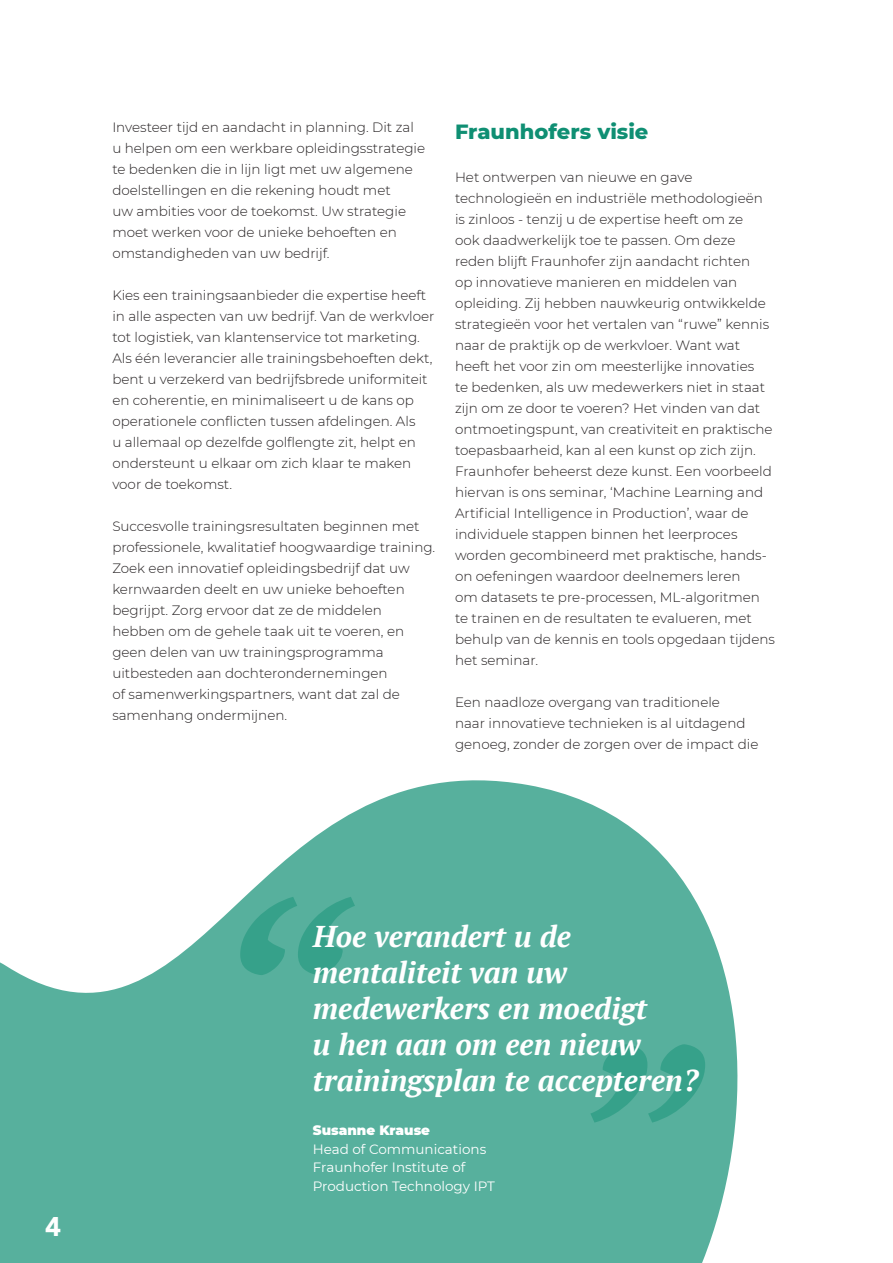
<style>
.page{position:relative;width:893px;height:1263px;background:#fff}
.page>*{position:absolute;margin:0;border:0;box-sizing:border-box;transform-origin:0 0}
.t1{font:italic 700 30px/36px "PT Serif";color:#fff}
.t2{font:900 27px "Avenir";color:#fff}
.t3{font:800 21px "Montserrat";color:#0f8f73}
.t4{font:300 13.5px/21px "Montserrat";color:#231f20}
.t5{font:13.5px/18.8px "Montserrat";color:#fff}
.t6{font:900 13.5px "Montserrat";color:#fff}
</style>
<div class="page">
<svg style="left:0;top:780px;width:738px;height:483px;fill:#57b09d"></svg>
<svg style="left:240px;top:897px;width:115px;height:78px"></svg>
<svg style="left:590px;top:1044px;width:115px;height:78px"></svg>
<p class="t4" style="left:112px;top:118px;width:314px">Investeer tijd en aandacht in planning. Dit zal u helpen om een werkbare opleidingsstrategie te bedenken die in lijn ligt met uw algemene doelstellingen en die rekening houdt met<br>uw ambities voor de toekomst. Uw strategie moet werken voor de unieke behoeften en omstandigheden van uw bedrijf.</p>
<p class="t4" style="left:112px;top:286px;width:324px">Kies een trainingsaanbieder die expertise heeft in alle aspecten van uw bedrijf. Van de werkvloer tot logistiek, van klantenservice tot marketing.<br>Als één leverancier alle trainingsbehoeften dekt, bent u verzekerd van bedrijfsbrede uniformiteit en coherentie, en minimaliseert u de kans op operationele conflicten tussen afdelingen. Als<br>u allemaal op dezelfde golflengte zit, helpt en ondersteunt u elkaar om zich klaar te maken voor de toekomst.</p>
<p class="t4" style="left:112px;top:517px;width:324px">Succesvolle trainingsresultaten beginnen met professionele, kwalitatief hoogwaardige training.<br>Zoek een innovatief opleidingsbedrijf dat uw kernwaarden deelt en uw unieke behoeften begrijpt. Zorg ervoor dat ze de middelen hebben om de gehele taak uit te voeren, en geen delen van uw trainingsprogramma uitbesteden aan dochterondernemingen<br>of samenwerkingspartners, want dat zal de samenhang ondermijnen.</p>
<h3 class="t3" style="left:455px;top:122px;width:195px">Fraunhofers visie</h3>
<p class="t4" style="left:455px;top:167px;width:321px">Het ontwerpen van nieuwe en gave technologieën en industriële methodologieën is zinloos - tenzij u de expertise heeft om ze<br>ook daadwerkelijk toe te passen. Om deze reden blijft Fraunhofer zijn aandacht richten<br>op innovatieve manieren en middelen van opleiding. Zij hebben nauwkeurig ontwikkelde strategieën voor het vertalen van “ruwe” kennis naar de praktijk op de werkvloer. Want wat heeft het voor zin om meesterlijke innovaties<br>te bedenken, als uw medewerkers niet in staat zijn om ze door te voeren? Het vinden van dat ontmoetingspunt, van creativiteit en praktische toepasbaarheid, kan al een kunst op zich zijn.<br>Fraunhofer beheerst deze kunst. Een voorbeeld hiervan is ons seminar, ‘Machine Learning and Artificial Intelligence in Production’, waar de individuele stappen binnen het leerproces worden gecombineerd met praktische, hands&shy;on oefeningen waardoor deelnemers leren<br>om datasets te pre-processen, ML-algoritmen te trainen en de resultaten te evalueren, met behulp van de kennis en tools opgedaan tijdens het seminar.</p>
<p class="t4" style="left:455px;top:692px;width:305px">Een naadloze overgang van traditionele<br>naar innovatieve technieken is al uitdagend genoeg, zonder de zorgen over de impact die</p>
<h2 class="t2" style="left:45px;top:1211px;width:17px">4</h2>
<h1 class="t1" style="left:313px;top:921px;width:387px">Hoe verandert u de mentaliteit van uw medewerkers en moedigt<br>u hen aan om een nieuw trainingsplan te accepteren?</h1>
<p class="t6" style="left:313px;top:1124px;width:119px">Susanne Krause</p>
<p class="t5" style="left:313px;top:1140px;width:183px">Head of Communications<br>Fraunhofer Institute of<br>Production Technology IPT</p>
</div>
